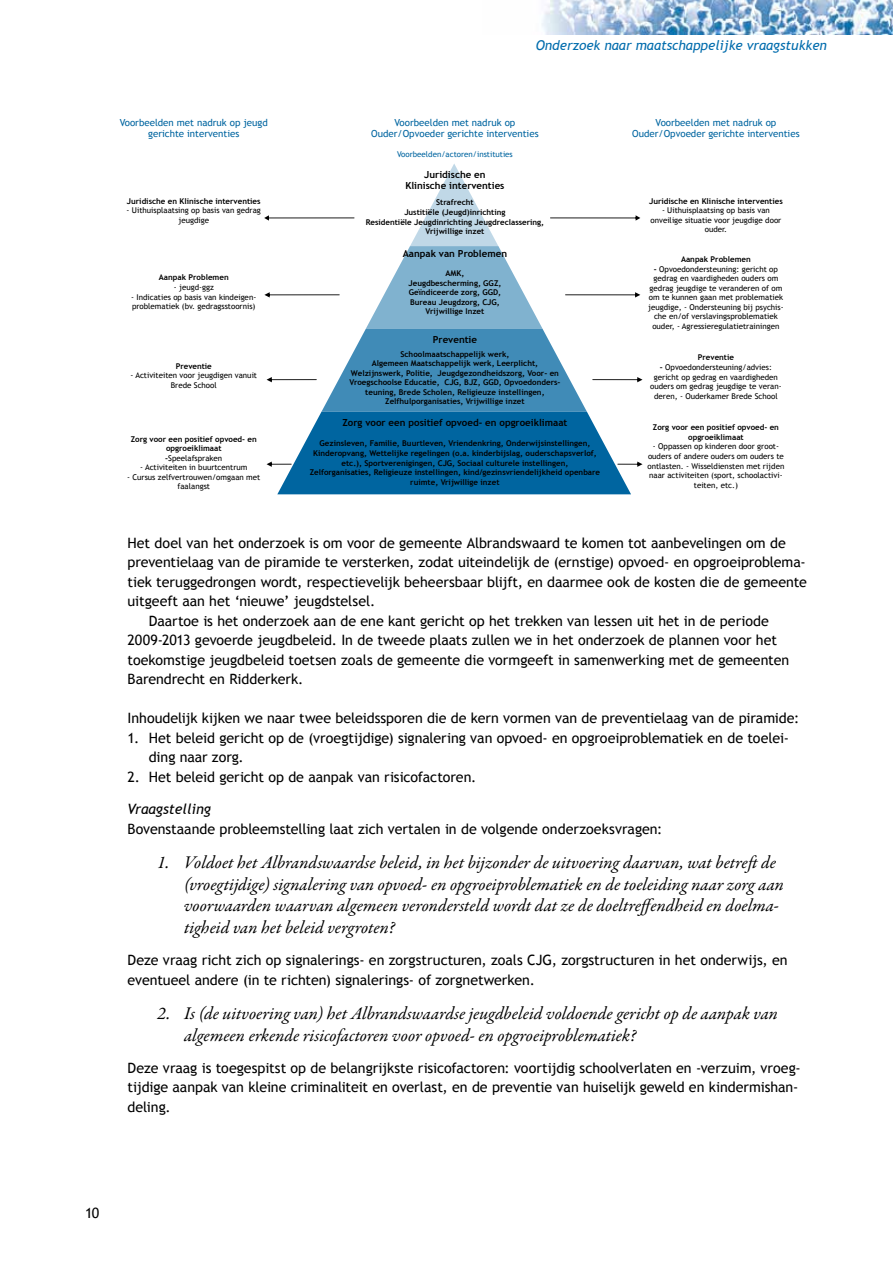
<style>
.page{position:relative;width:893px;height:1263px;background:#fff}
.page>*{position:absolute;margin:0;border:0;box-sizing:border-box;transform-origin:0 0}
.t1{font:italic 18px/21.6px "Garamond Premr Pro";color:#000}
.t2{font:14.25px/19.5px "Trebuchet MS";letter-spacing:-.005em;color:#000}
.t3{font:italic 14.25px "Trebuchet MS";color:#000}
.t4{font:italic 13.5px "Trebuchet MS";color:#006cad}
.t5{font:9.75px/11.7px "Trebuchet MS";color:#0065a0;text-align:center}
.t6{font:700 9.75px/11.7px "Trebuchet MS";color:#000;text-align:center}
.t7{font:700 7.95px/9.6px "Trebuchet MS";color:#000;text-align:center}
.t8{font:7.95px/9.6px "Trebuchet MS";color:#000;text-align:center}
.t9{font:7.95px "Trebuchet MS";color:#0065a0}
.s1{font-weight:700}
.s2{font-weight:400}
</style>
<div class="page">
<img style="left:542px;top:0;width:351px;height:35px">
<svg style="left:264px;top:164px;width:378px;height:330px"></svg>
<p class="t4" style="left:536px;top:37px;width:293px">Onderzoek naar maatschappelijke vraagstukken</p>
<p class="t5" style="left:120px;top:117px;width:150px">Voorbeelden met nadruk op jeugd gerichte interventies</p>
<p class="t5" style="left:632px;top:117px;width:169px">Voorbeelden met nadruk op<br>Ouder/Opvoeder gerichte interventies</p>
<p class="t5" style="left:371px;top:117px;width:169px">Voorbeelden met nadruk op<br>Ouder/Opvoeder gerichte interventies</p>
<p class="t9" style="left:397px;top:149px;width:117px">Voorbeelden/actoren/instituties</p>
<p class="t6" style="left:405px;top:168px;width:101px">Juridische en<br>Klinische interventies</p>
<p class="t7" style="left:366px;top:198px;width:180px">Strafrecht<br>Justitiële (Jeugd)inrichting<br>Residentiële Jeugdinrichting Jeugdreclassering,<br>Vrijwillige inzet</p>
<p class="t6" style="left:403px;top:248px;width:106px">Aanpak van Problemen</p>
<p class="t7" style="left:408px;top:268px;width:94px">AMK,<br>Jeugdbescherming, GGZ,<br>Geïndiceerde zorg, GGD,<br>Bureau Jeugdzorg, CJG,<br>Vrijwillige Inzet</p>
<p class="t6" style="left:433px;top:334px;width:46px">Preventie</p>
<p class="t7" style="left:349px;top:349px;width:212px">Schoolmaatschappelijk werk,<br>Algemeen Maatschappelijk werk, Leerplicht, Welzijnswerk, Politie, Jeugdgezondheidszorg, Voor- en Vroegschoolse Educatie, CJG, BJZ, GGD, Opvoedonders&shy;teuning, Brede Scholen, Religieuze instellingen, Zelfhulporganisaties, Vrijwillige inzet</p>
<p class="t6" style="left:342px;top:417px;width:226px">Zorg voor een positief opvoed- en opgroeiklimaat</p>
<p class="t7" style="left:310px;top:439px;width:292px">Gezinsleven, Familie, Buurtleven, Vriendenkring, Onderwijsinstellingen, Kinderopvang, Wettelijke regelingen (o.a. kinderbijslag, ouderschapsverlof, etc.), Sportverenigingen, CJG, Sociaal culturele instellingen,<br>Zelforganisaties, Religieuze instellingen, kind/gezinsvriendelijkheid openbare ruimte, Vrijwillige inzet</p>
<p class="t7" style="left:127px;top:196px;width:135px">Juridische en Klinische interventies</p>
<p class="t8" style="left:127px;top:206px;width:136px">- Uithuisplaatsing op basis van gedrag jeugdige</p>
<p class="t7" style="left:649px;top:196px;width:135px">Juridische en Klinische interventies</p>
<p class="t8" style="left:650px;top:206px;width:132px">- Uithuisplaatsing op basis van onveilige situatie voor jeugdige door ouder.</p>
<p class="t7" style="left:681px;top:254px;width:71px">Aanpak Problemen</p>
<p class="t8" style="left:648px;top:264px;width:137px"><span class="s1">-</span> Opvoedondersteuning: gericht op gedrag en vaardigheden ouders om gedrag jeugdige te veranderen of om om te kunnen gaan met problematiek jeugdige, - Ondersteuning bij psychis&shy;che en/of verslavingsproblematiek ouder, - Agressieregulatietrainingen</p>
<p class="t7" style="left:698px;top:353px;width:38px">Preventie</p>
<p class="t8" style="left:650px;top:362px;width:133px"><span class="s1">-</span> Opvoedondersteuning/advies: gericht op gedrag en vaardigheden ouders om gedrag jeugdige te veran&shy;deren, - Ouderkamer Brede School</p>
<p class="t7" style="left:653px;top:423px;width:128px">Zorg voor een positief opvoed- en opgroeiklimaat</p>
<p class="t8" style="left:647px;top:442px;width:138px">- Oppassen op kinderen door groot&shy;ouders of andere ouders om ouders te ontlasten. - Wisseldiensten met rijden naar activiteiten (sport, schoolactivi&shy;teiten, etc.)</p>
<p class="t7" style="left:159px;top:273px;width:71px">Aanpak Problemen</p>
<p class="t8" style="left:174px;top:282px;width:42px">- jeugd-ggz</p>
<p class="t8" style="left:131px;top:292px;width:127px;text-align:left">- Indicaties op basis van kindeigen&shy;problematiek (bv. gedragsstoornis)</p>
<p class="t7" style="left:176px;top:361px;width:38px">Preventie</p>
<p class="t8" style="left:130px;top:371px;width:128px">- Activiteiten voor jeugdigen vanuit<br>Brede School</p>
<p class="t7" style="left:131px;top:434px;width:128px">Zorg voor een positief opvoed- en opgroeiklimaat<br>-<span class="s2">Speelafspraken</span></p>
<p class="t8" style="left:140px;top:463px;width:109px">- Activiteiten in buurtcentrum</p>
<p class="t8" style="left:127px;top:472px;width:135px">- Cursus zelfvertrouwen/omgaan met faalangst</p>
<p class="t2" style="left:128px;top:533px;width:660px">Het doel van het onderzoek is om voor de gemeente Albrandswaard te komen tot aanbevelingen om de</p>
<p class="t2" style="left:128px;top:553px;width:680px">preventielaag van de piramide te versterken, zodat uiteindelijk de (ernstige) opvoed- en opgroeiproblema-</p>
<p class="t2" style="left:128px;top:572px;width:681px">tiek teruggedrongen wordt, respectievelijk beheersbaar blijft, en daarmee ook de kosten die de gemeente</p>
<p class="t2" style="left:128px;top:592px;width:249px">uitgeeft aan het ‘nieuwe’ jeugdstelsel.</p>
<p class="t2" style="left:149px;top:611px;width:622px">Daartoe is het onderzoek aan de ene kant gericht op het trekken van lessen uit het in de periode</p>
<p class="t2" style="left:128px;top:631px;width:651px">2009-2013 gevoerde jeugdbeleid. In de tweede plaats zullen we in het onderzoek de plannen voor het</p>
<p class="t2" style="left:128px;top:650px;width:663px">toekomstige jeugdbeleid toetsen zoals de gemeente die vormgeeft in samenwerking met de gemeenten</p>
<p class="t2" style="left:128px;top:670px;width:177px">Barendrecht en Ridderkerk.</p>
<p class="t2" style="left:128px;top:709px;width:673px">Inhoudelijk kijken we naar twee beleidssporen die de kern vormen van de preventielaag van de piramide:</p>
<p class="t2" style="left:149px;top:728px;width:642px;text-indent:-21px">1. Het beleid gericht op de (vroegtijdige) signalering van opvoed- en opgroeiproblematiek en de toelei&shy;ding naar zorg.</p>
<p class="t2" style="left:128px;top:767px;width:350px">2. Het beleid gericht op de aanpak van risicofactoren.</p>
<p class="t3" style="left:128px;top:801px;width:85px">Vraagstelling</p>
<p class="t2" style="left:128px;top:819px;width:536px">Bovenstaande probleemstelling laat zich vertalen in de volgende onderzoeksvragen:</p>
<p class="t1" style="left:184px;top:852px;width:601px;text-indent:-27px">1. Voldoet het Albrandswaardse beleid, in het bijzonder de uitvoering daarvan, wat betreft de (vroegtijdige) signalering van opvoed- en opgroeiproblematiek en de toeleiding naar zorg aan voorwaarden waarvan algemeen verondersteld wordt dat ze de doeltreffendheid en doelma&shy;tigheid van het beleid vergroten?</p>
<p class="t2" style="left:128px;top:950px;width:661px">Deze vraag richt zich op signalerings- en zorgstructuren, zoals CJG, zorgstructuren in het onderwijs, en eventueel andere (in te richten) signalerings- of zorgnetwerken.</p>
<p class="t1" style="left:184px;top:1003px;width:595px;text-indent:-27px">2. Is (de uitvoering van) het Albrandswaardse jeugdbeleid voldoende gericht op de aanpak van algemeen erkende risicofactoren voor opvoed- en opgroeiproblematiek?</p>
<p class="t2" style="left:128px;top:1058px;width:675px">Deze vraag is toegespitst op de belangrijkste risicofactoren: voortijdig schoolverlaten en -verzuim, vroeg&shy;tijdige aanpak van kleine criminaliteit en overlast, en de preventie van huiselijk geweld en kindermishan&shy;deling.</p>
<p class="t2" style="left:85px;top:1203px;width:16px">10</p>
</div>
